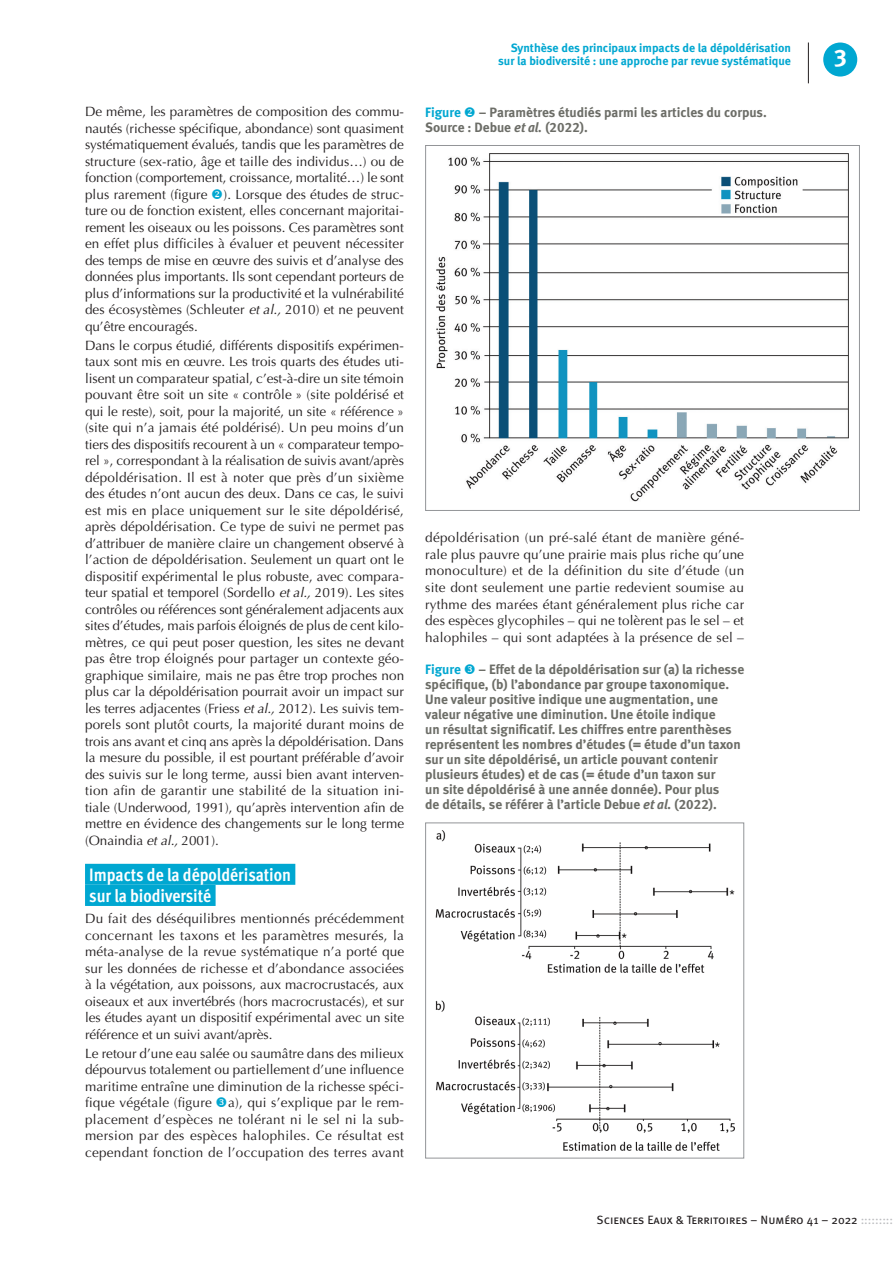
<style>
.page{position:relative;width:893px;height:1263px;background:#fff}
.page>*{position:absolute;margin:0;border:0;box-sizing:border-box;transform-origin:0 0}
.t1{font:24px "Meta Bold Caps Expert";color:#fff}
.H1_bleu{font:700 18px "Meta Cond OT";color:#fff}
.H1_bleu_2e_ligne{font:700 18px "Meta Cond OT";color:#fff}
.Texte_article{font:13.5px/16.5px "Optima";letter-spacing:.005em;color:#231f20;text-align:justify}
.Titre_figure{font:13.5px/15px "Meta Bold LF";color:#6c6d67}
.Titre_figure-2{font:13.5px "Meta Bold LF";color:#00a7d1}
.t2{font:12px/13.5px "Meta Bold LF";color:#00a7d1;text-align:right}
.t3{font:12px "Meta Book Caps";color:#231f20}
.s1{color:#00a7d1}
.s2{font-style:italic}
.s3{color:#bcbdc0}
</style>
<div class="page">
<div style="left:823px;top:43px;width:34px;height:34px;background:#00a7d1;border-radius:50%"></div>
<hr style="left:808px;top:43px;width:1px;height:40px;background:#231f20">
<div style="left:85px;top:864px;width:210px;height:21px;background:#00a7d1"></div>
<div style="left:85px;top:885px;width:131px;height:21px;background:#00a7d1"></div>
<img style="left:436px;top:153px;width:413px;height:349px">
<div style="left:425px;top:145px;width:435px;height:366px;border:1px solid #939598"></div>
<img style="left:435px;top:831px;width:299px;height:319px">
<div style="left:425px;top:822px;width:319px;height:336px;border:1px solid #939598"></div>
<p class="Texte_article" style="left:85px;top:104px;width:320px">De même, les paramètres de composition des commu&shy;nautés (richesse spécifique, abondance) sont quasiment systématiquement évalués, tandis que les paramètres de structure (sex-ratio, âge et taille des individus…) ou de fonction (comportement, croissance, mortalité…) le sont plus rarement (figure <span class="s1">❖</span>). Lorsque des études de struc&shy;ture ou de fonction existent, elles concernant majoritai&shy;rement les oiseaux ou les poissons. Ces paramètres sont en effet plus difficiles à évaluer et peuvent nécessiter des temps de mise en œuvre des suivis et d’analyse des données plus importants. Ils sont cependant porteurs de plus d’informations sur la productivité et la vulnérabilité des écosystèmes (Schleuter <span class="s2">et al.,</span> 2010) et ne peuvent qu’être encouragés.</p>
<p class="Texte_article" style="left:85px;top:337px;width:321px">Dans le corpus étudié, différents dispositifs expérimen&shy;taux sont mis en œuvre. Les trois quarts des études uti&shy;lisent un comparateur spatial, c’est-à-dire un site témoin pouvant être soit un site « contrôle » (site poldérisé et qui le reste), soit, pour la majorité, un site « référence » (site qui n’a jamais été poldérisé). Un peu moins d’un tiers des dispositifs recourent à un « comparateur tempo&shy;rel », correspondant à la réalisation de suivis avant/après dépoldérisation. Il est à noter que près d’un sixième des études n’ont aucun des deux. Dans ce cas, le suivi est mis en place uniquement sur le site dépoldérisé, après dépoldérisation. Ce type de suivi ne permet pas d’attribuer de manière claire un changement observé à l’action de dépoldérisation. Seulement un quart ont le dispositif expérimental le plus robuste, avec compara&shy;teur spatial et temporel (Sordello <span class="s2">et al.,</span> 2019). Les sites contrôles ou références sont généralement adjacents aux sites d’études, mais parfois éloignés de plus de cent kilo&shy;mètres, ce qui peut poser question, les sites ne devant pas être trop éloignés pour partager un contexte géo&shy;graphique similaire, mais ne pas être trop proches non plus car la dépoldérisation pourrait avoir un impact sur les terres adjacentes (Friess <span class="s2">et al.,</span> 2012). Les suivis tem&shy;porels sont plutôt courts, la majorité durant moins de trois ans avant et cinq ans après la dépoldérisation. Dans la mesure du possible, il est pourtant préférable d’avoir des suivis sur le long terme, aussi bien avant interven&shy;tion afin de garantir une stabilité de la situation ini&shy;tiale (Underwood, 1991), qu’après intervention afin de mettre en évidence des changements sur le long terme (Onaindia <span class="s2">et al.,</span> 2001).</p>
<p class="H1_bleu" style="left:89px;top:863px;width:203px">Impacts de la dépoldérisation</p>
<p class="H1_bleu_2e_ligne" style="left:89px;top:884px;width:123px">sur la biodiversité</p>
<p class="Texte_article" style="left:85px;top:910px;width:321px">Du fait des déséquilibres mentionnés précédemment concernant les taxons et les paramètres mesurés, la méta-analyse de la revue systématique n’a porté que sur les données de richesse et d’abondance associées à la végétation, aux poissons, aux macrocrustacés, aux oiseaux et aux invertébrés (hors macrocrustacés), et sur les études ayant un dispositif expérimental avec un site référence et un suivi avant/après.</p>
<p class="Texte_article" style="left:85px;top:1045px;width:320px">Le retour d’une eau salée ou saumâtre dans des milieux dépourvus totalement ou partiellement d’une influence maritime entraîne une diminution de la richesse spéci&shy;fique végétale (figure a), qui s’explique par le rem&shy;placement d’espèces ne tolérant ni le sel ni la sub&shy;mersion par des espèces halophiles. Ce résultat est cependant fonction de l’occupation des terres avant</p>
<p class="t2" style="left:498px;top:41px;width:294px">Synthèse des principaux impacts de la dépoldérisation sur la biodiversité : une approche par revue systématique</p>
<p class="Titre_figure" style="left:425px;top:104px;width:343px"><span class="s1">Figure</span> <span class="s1">❖</span> – Paramètres étudiés parmi les articles du corpus.<br>Source : Debue <span class="s2">et al.</span> (2022).</p>
<p class="Texte_article" style="left:425px;top:529px;width:321px">dépoldérisation (un pré-salé étant de manière géné&shy;rale plus pauvre qu’une prairie mais plus riche qu’une monoculture) et de la définition du site d’étude (un site dont seulement une partie redevient soumise au rythme des marées étant généralement plus riche car des espèces glycophiles – qui ne tolèrent pas le sel – et halophiles – qui sont adaptées à la présence de sel –</p>
<p class="Titre_figure" style="left:425px;top:662px;width:320px;text-indent:53px">– Effet de la dépoldérisation sur (a) la richesse spécifique, (b) l’abondance par groupe taxonomique.<br>Une valeur positive indique une augmentation, une valeur négative une diminution. Une étoile indique<br>un résultat significatif. Les chiffres entre parenthèses représentent les nombres d’études (= étude d’un taxon sur un site dépoldérisé, un article pouvant contenir plusieurs études) et de cas (= étude d’un taxon sur<br>un site dépoldérisé à une année donnée). Pour plus<br>de détails, se référer à l’article Debue <span class="s2">et al.</span> (2022).</p>
<p class="Titre_figure-2" style="left:425px;top:661px;width:37px">Figure</p>
<h1 class="t1" style="left:834px;top:43px;width:14px">3</h1>
<p class="t3" style="left:597px;top:1213px;width:298px">Sciences Eaux &amp; Territoires – Numéro 41 – 2022 <span class="s3">:::::::::</span></p>
</div>
